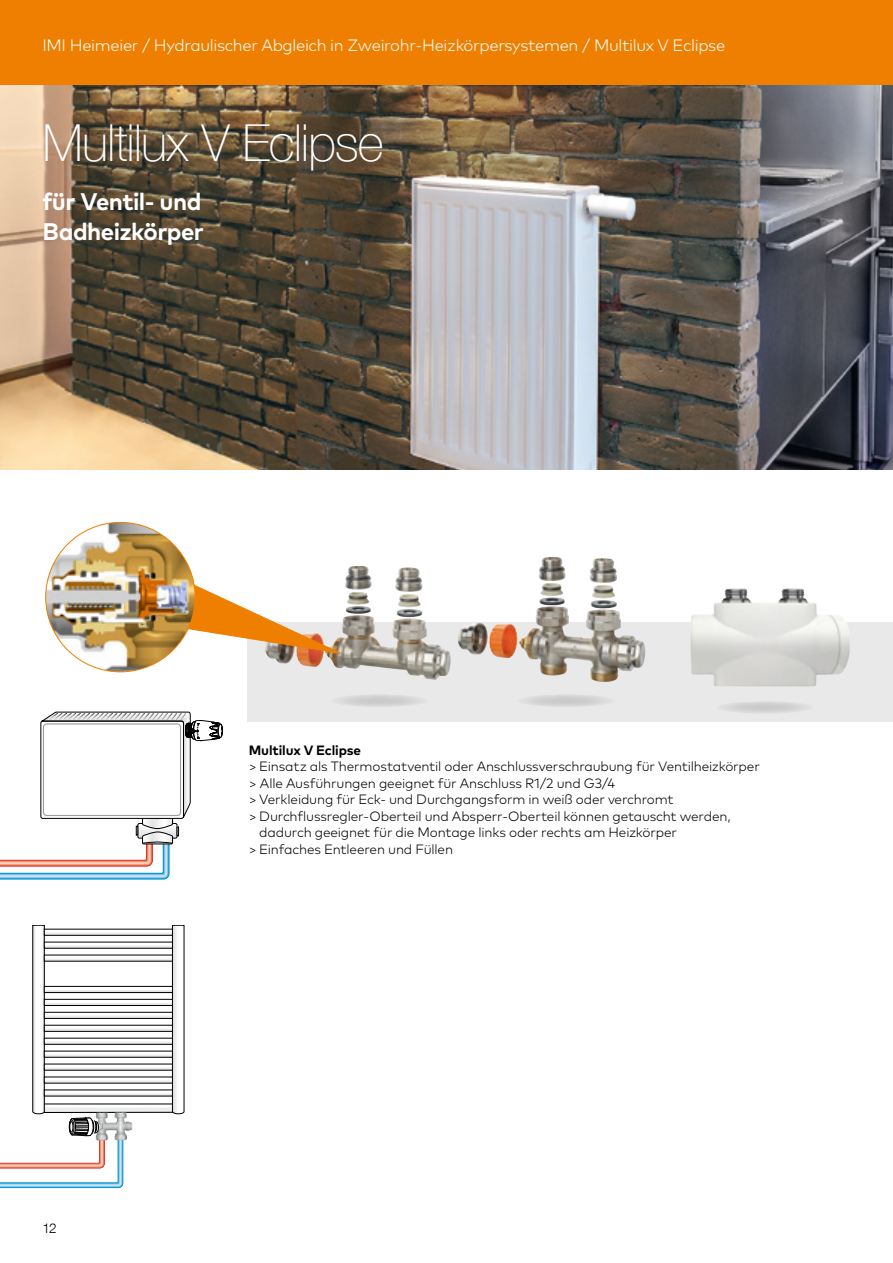
<style>
.page{position:relative;width:893px;height:1263px;background:#fff}
.page>*{position:absolute;margin:0;border:0;box-sizing:border-box;transform-origin:0 0}
.t1{font:100 51px "Helvetica Neue LT Com";letter-spacing:-.02em;color:#fff}
.t2{font:700 24px/30px "Mark Pro";letter-spacing:-.02em;color:#fff}
.t3{font:300 16.5px "Mark Pro";letter-spacing:-.02em;color:#fff}
.t4{font:300 13.5px "Mark Pro";letter-spacing:-.01em;color:#000}
.t5{font:700 13.5px "Mark Pro";letter-spacing:-.01em;color:#000}
.t6{font:300 13.5px "Helvetica Neue LT Com";color:#000}
</style>
<div class="page">
<img style="left:0;top:85px;width:893px;height:385px">
<svg style="left:248px;top:623px;width:645px;height:99px;fill:#e9e9ea"></svg>
<svg style="left:0;top:711px;width:223px;height:168px"></svg>
<svg style="left:329px;top:694px;width:101px;height:13px"></svg>
<svg style="left:515px;top:694px;width:102px;height:13px"></svg>
<svg style="left:714px;top:701px;width:101px;height:13px"></svg>
<img style="left:347px;top:566px;width:76px;height:26px">
<img style="left:539px;top:557px;width:78px;height:33px">
<img style="left:690px;top:588px;width:104px;height:99px">
<svg style="left:0;top:925px;width:184px;height:263px"></svg>
<svg style="left:168px;top:569px;width:179px;height:86px"></svg>
<img style="left:46px;top:522px;width:149px;height:150px;border-radius:75px">
<div style="left:0;top:0;width:893px;height:85px;background:#ee7f00"></div>
<p class="t3" style="left:43px;top:33px;width:684px">IMI Heimeier / Hydraulischer Abgleich in Zweirohr-Heizkörpersystemen / Multilux V Eclipse</p>
<h1 class="t1" style="left:43px;top:112px;width:343px">Multilux V Eclipse</h1>
<h2 class="t2" style="left:43px;top:185px;width:163px">für Ventil- und<br>Badheizkörper</h2>
<p class="t6" style="left:43px;top:1220px;width:16px">12</p>
<p class="t5" style="left:249px;top:740px;width:114px">Multilux V Eclipse</p>
<p class="t4" style="left:249px;top:756px;width:513px">&gt; Einsatz als Thermostatventil oder Anschlussverschraubung für Ventilheizkörper</p>
<p class="t4" style="left:249px;top:773px;width:368px">&gt; Alle Ausführungen geeignet für Anschluss R1/2 und G3/4</p>
<p class="t4" style="left:249px;top:789px;width:426px">&gt; Verkleidung für Eck- und Durchgangsform in weiß oder verchromt</p>
<p class="t4" style="left:249px;top:806px;width:483px">&gt; Durchflussregler-Oberteil und Absperr-Oberteil können getauscht werden,</p>
<p class="t4" style="left:259px;top:822px;width:419px">dadurch geeignet für die Montage links oder rechts am Heizkörper</p>
<p class="t4" style="left:249px;top:839px;width:206px">&gt; Einfaches Entleeren und Füllen</p>
</div>
